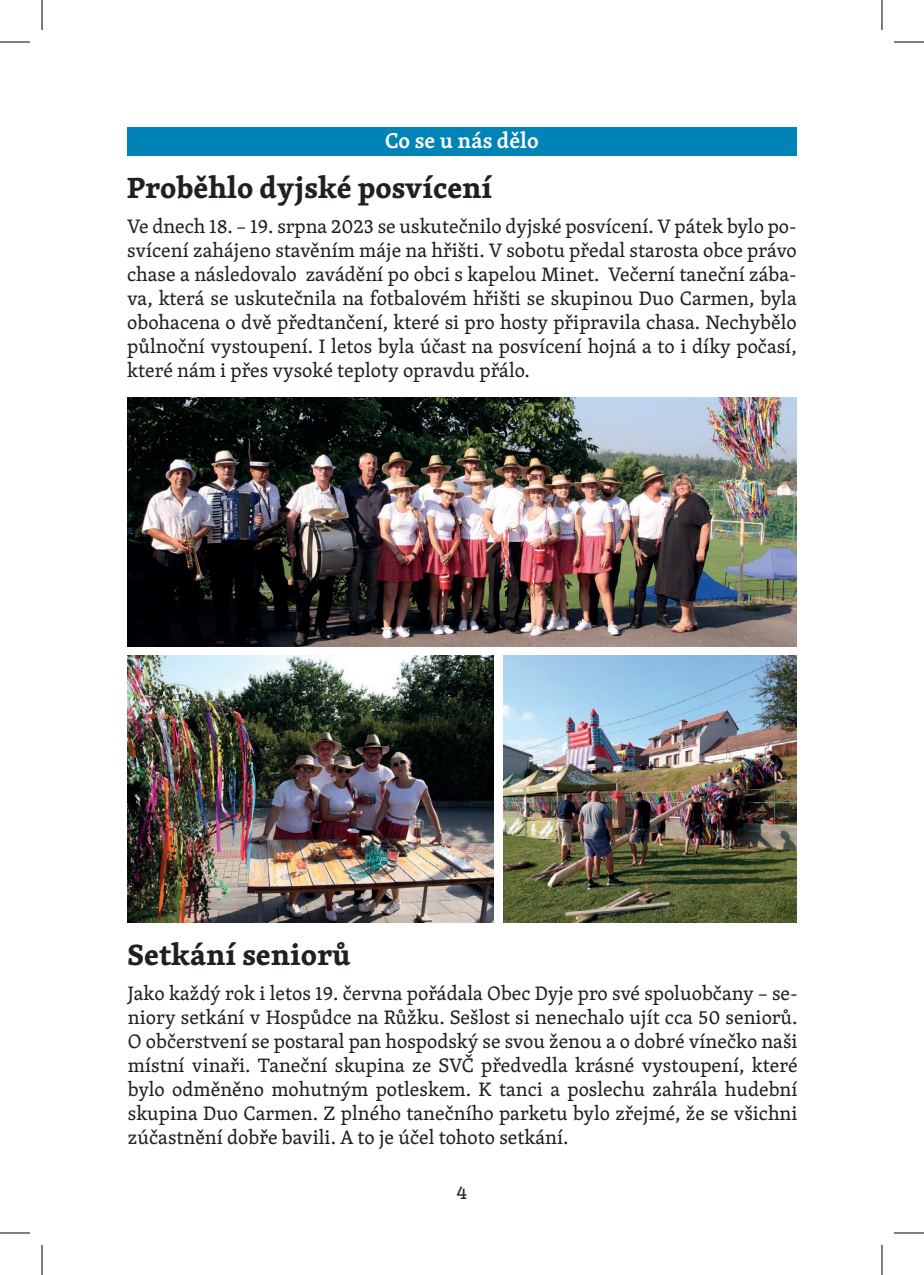
<style>
.page{position:relative;width:924px;height:1275px;background:#fff}
.page>*{position:absolute;margin:0;border:0;box-sizing:border-box;transform-origin:0 0}
.t1{font:700 30px "Skolar Latin";color:#231f20}
.t2{font:600 22px "Skolar PE";color:#fff}
.t3{font:20px/24px "Skolar Latin";color:#231f20;text-align:justify}
.t4{font:20px "Podkova";color:#231f20}
</style>
<div class="page">
<div style="left:127px;top:127px;width:669px;height:28px;background:#0083b6"></div>
<img style="left:127px;top:397px;width:669px;height:249px">
<img style="left:127px;top:656px;width:366px;height:267px">
<img style="left:503px;top:656px;width:293px;height:267px">
<hr style="left:0;top:42px;width:30px;height:1px;background:#000">
<hr style="left:893px;top:42px;width:30px;height:1px;background:#000">
<hr style="left:0;top:1232px;width:30px;height:1px;background:#000">
<hr style="left:893px;top:1232px;width:30px;height:1px;background:#000">
<hr style="left:42px;top:0;width:1px;height:30px;background:#000">
<hr style="left:42px;top:1245px;width:1px;height:30px;background:#000">
<hr style="left:881px;top:0;width:1px;height:30px;background:#000">
<hr style="left:881px;top:1245px;width:1px;height:30px;background:#000">
<p class="t2" style="left:385px;top:123px;width:155px">Co se u nás dělo</p>
<h1 class="t1" style="left:127px;top:164px;width:366px">Proběhlo dyjské posvícení</h1>
<p class="t3" style="left:127px;top:214px;width:670px">Ve dnech 18. – 19. srpna 2023 se uskutečnilo dyjské posvícení. V pátek bylo po&shy;svícení zahájeno stavěním máje na hřišti. V sobotu předal starosta obce právo chase a následovalo zavádění po obci s kapelou Minet. Večerní taneční zába&shy;va, která se uskutečnila na fotbalovém hřišti se skupinou Duo Carmen, byla obohacena o dvě předtančení, které si pro hosty připravila chasa. Nechybělo půlnoční vystoupení. I letos byla účast na posvícení hojná a to i díky počasí, které nám i přes vysoké teploty opravdu přálo.</p>
<h1 class="t1" style="left:128px;top:930px;width:224px">Setkání seniorů</h1>
<p class="t3" style="left:128px;top:981px;width:671px">Jako každý rok i letos 19. června pořádala Obec Dyje pro své spoluobčany – se&shy;niory setkání v Hospůdce na Růžku. Sešlost si nenechalo ujít cca 50 seniorů.<br>O občerstvení se postaral pan hospodský se svou ženou a o dobré vínečko naši místní vinaři. Taneční skupina ze SVČ předvedla krásné vystoupení, které bylo odměněno mohutným potleskem. K tanci a poslechu zahrála hudební skupina Duo Carmen. Z plného tanečního parketu bylo zřejmé, že se všichni zúčastnění dobře bavili. A to je účel tohoto setkání.</p>
<p class="t4" style="left:456px;top:1179px;width:13px">4</p>
</div>
